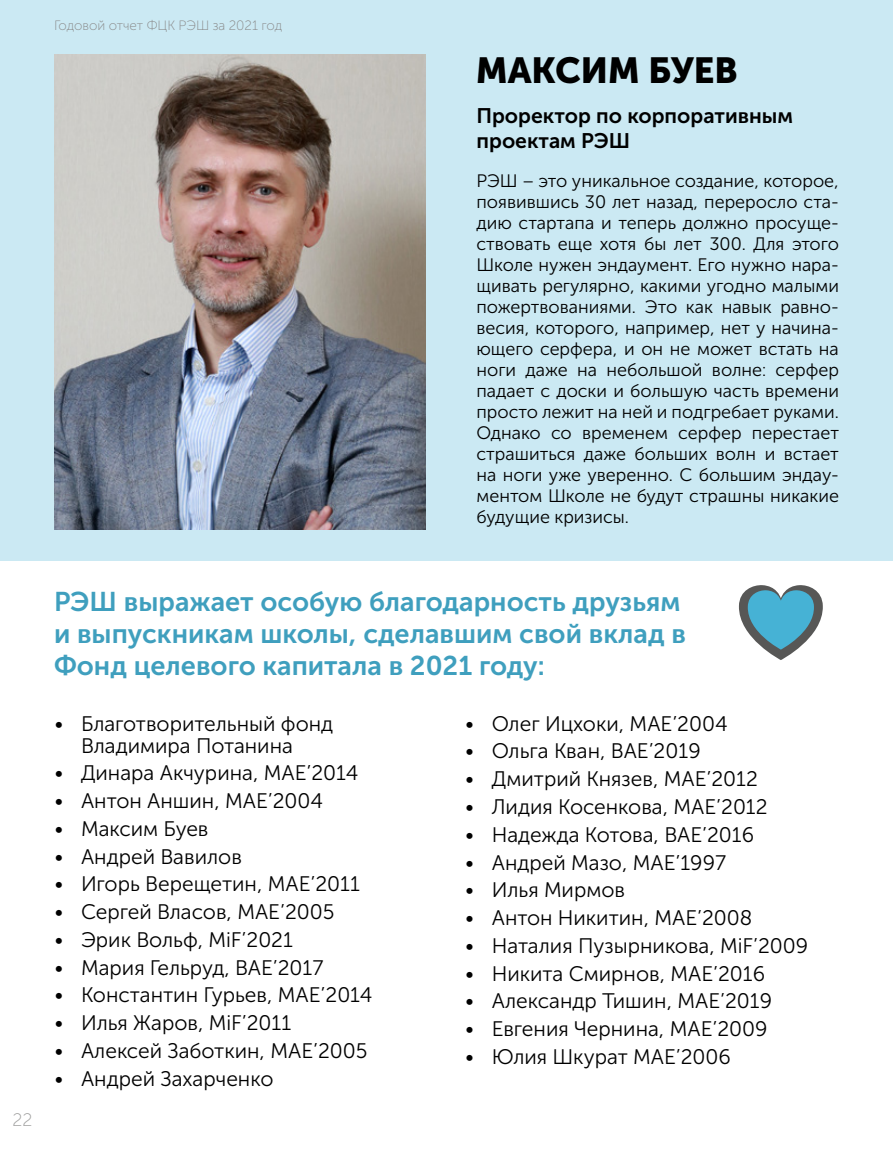
<style>
.page{position:relative;width:893px;height:1149px;background:#fff}
.page>*{position:absolute;margin:0;border:0;box-sizing:border-box;transform-origin:0 0}
.t1{font:36px "Museo Sans Cyrl 900";color:#000}
.t2{font:27px/32.4px "Museo Sans Cyrl 700";color:#3f9fbe}
.t3{font:21px/21.8px "Museo Sans Cyrl 300";color:#000}
.t4{font:21px/25.2px "Museo Sans Cyrl 700";color:#000}
.t5{font:18px/21px "Museo Sans Cyrl 300";color:#000;text-align:justify}
.t6{font:18px "Museo Sans Cyrl 100";color:#9d9d9c}
.t7{font:13.5px "Museo Sans Cyrl 100";color:#878787}
</style>
<div class="page">
<div style="left:0;top:0;width:893px;height:560px;background:#cbe9f3"></div>
<img style="left:54px;top:54px;width:371px;height:475px">
<svg style="left:738px;top:585px;width:85px;height:75px"></svg>
<p class="t7" style="left:54px;top:18px;width:230px">Годовой отчет ФЦК РЭШ за 2021 год</p>
<h1 class="t1" style="left:476px;top:50px;width:263px">МАКСИМ БУЕВ</h1>
<p class="t4" style="left:476px;top:103px;width:318px">Проректор по корпоративным проектам РЭШ</p>
<p class="t5" style="left:476px;top:170px;width:364px">РЭШ – это уникальное создание, которое, появившись 30 лет назад, переросло ста&shy;дию стартапа и теперь должно просуще&shy;ствовать еще хотя бы лет 300. Для этого Школе нужен эндаумент. Его нужно нара&shy;щивать регулярно, какими угодно малыми пожертвованиями. Это как навык равно&shy;весия, которого, например, нет у начина&shy;ющего серфера, и он не может встать на ноги даже на небольшой волне: серфер падает с доски и большую часть времени просто лежит на ней и подгребает руками.<br>Однако со временем серфер перестает страшиться даже больших волн и встает на ноги уже уверенно. С большим эндау&shy;ментом Школе не будут страшны никакие будущие кризисы.</p>
<p class="t6" style="left:13px;top:1110px;width:21px">22</p>
<p class="t2" style="left:54px;top:585px;width:633px">РЭШ выражает особую благодарность друзьям и выпускникам школы, сделавшим свой вклад в<br>Фонд целевого капитала в 2021 году:</p>
<p class="t3" style="left:81px;top:712px;width:254px;text-indent:-27px">• Благотворительный фонд<br>Владимира Потанина</p>
<p class="t3" style="left:54px;top:762px;width:306px">• Динара Акчурина, MAE’2014</p>
<p class="t3" style="left:54px;top:790px;width:271px">• Антон Аншин, MAE’2004</p>
<p class="t3" style="left:54px;top:817px;width:156px">• Максим Буев</p>
<p class="t3" style="left:54px;top:845px;width:189px">• Андрей Вавилов</p>
<p class="t3" style="left:54px;top:873px;width:308px">• Игорь Верещетин, MAE’2011</p>
<p class="t3" style="left:54px;top:901px;width:282px">• Сергей Власов, MAE’2005</p>
<p class="t3" style="left:54px;top:928px;width:241px">• Эрик Вольф, MiF’2021</p>
<p class="t3" style="left:54px;top:956px;width:271px">• Мария Гельруд, BAE’2017</p>
<p class="t3" style="left:54px;top:984px;width:320px">• Константин Гурьев, MAE’2014</p>
<p class="t3" style="left:54px;top:1011px;width:239px">• Илья Жаров, MiF’2011</p>
<p class="t3" style="left:54px;top:1039px;width:315px">• Алексей Заботкин, MAE’2005</p>
<p class="t3" style="left:54px;top:1067px;width:221px">• Андрей Захарченко</p>
<p class="t3" style="left:465px;top:712px;width:264px">• Олег Ицхоки, MAE’2004</p>
<p class="t3" style="left:465px;top:740px;width:237px">• Ольга Кван, BAE’2019</p>
<p class="t3" style="left:465px;top:768px;width:295px">• Дмитрий Князев, MAE’2012</p>
<p class="t3" style="left:465px;top:795px;width:304px">• Лидия Косенкова, MAE’2012</p>
<p class="t3" style="left:465px;top:823px;width:291px">• Надежда Котова, BAE’2016</p>
<p class="t3" style="left:465px;top:851px;width:263px">• Андрей Мазо, МАЕ’1997</p>
<p class="t3" style="left:465px;top:879px;width:162px">• Илья Мирмов</p>
<p class="t3" style="left:465px;top:906px;width:289px">• Антон Никитин, MAE’2008</p>
<p class="t3" style="left:465px;top:934px;width:345px">• Наталия Пузырникова, MiF’2009</p>
<p class="t3" style="left:465px;top:962px;width:302px">• Никита Смирнов, MAE’2016</p>
<p class="t3" style="left:465px;top:990px;width:309px">• Александр Тишин, MAE’2019</p>
<p class="t3" style="left:465px;top:1017px;width:304px">• Евгения Чернина, MAE’2009</p>
<p class="t3" style="left:465px;top:1045px;width:268px">• Юлия Шкурат MAE’2006</p>
</div>
